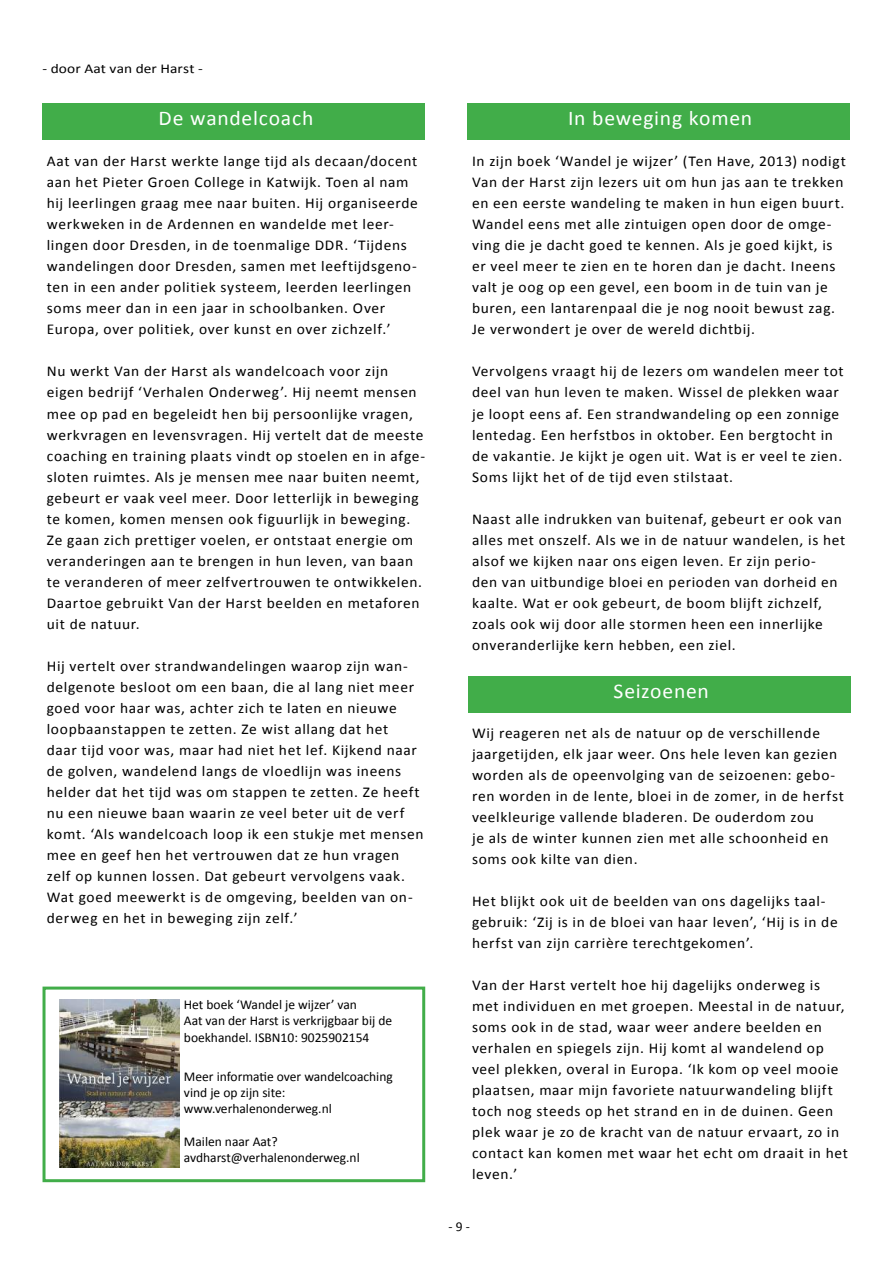
<style>
.page{position:relative;width:893px;height:1263px;background:#fff}
.page>*{position:absolute;margin:0;border:0;box-sizing:border-box;transform-origin:0 0}
.t1{font:21px "Calibri";letter-spacing:.035em;color:#fff}
.t2{font:15px/21px "Calibri";letter-spacing:.04em;color:#000}
.t3{font:13.5px/16.2px "Calibri";color:#000}
.t4{font:13.5px "Calibri";color:#000;scale:1.14 1}
</style>
<div class="page">
<div style="left:467px;top:103px;width:382px;height:37px;background:#41ad49"></div>
<div style="left:43px;top:103px;width:382px;height:37px;background:#41ad49"></div>
<div style="left:468px;top:676px;width:382px;height:36px;background:#41ad49"></div>
<div style="left:43px;top:986px;width:382px;height:196px;border:3px solid #41ad49"></div>
<img style="left:59px;top:999px;width:120px;height:168px">
<p class="t4" style="left:43px;top:60px;width:142px">- door Aat van der Harst -</p>
<h1 class="t1" style="left:159px;top:105px;width:156px">De wandelcoach</h1>
<p class="t2" style="left:47px;top:151px;width:373px">Aat van der Harst werkte lange tijd als decaan/docent aan het Pieter Groen College in Katwijk. Toen al nam hij leerlingen graag mee naar buiten. Hij organiseerde werkweken in de Ardennen en wandelde met leer&shy;lingen door Dresden, in de toenmalige DDR. ‘Tijdens wandelingen door Dresden, samen met leeftijdsgeno&shy;ten in een ander politiek systeem, leerden leerlingen soms meer dan in een jaar in schoolbanken. Over Europa, over politiek, over kunst en over zichzelf.’</p>
<p class="t2" style="left:47px;top:361px;width:380px">Nu werkt Van der Harst als wandelcoach voor zijn eigen bedrijf ‘Verhalen Onderweg’. Hij neemt mensen mee op pad en begeleidt hen bij persoonlijke vragen, werkvragen en levensvragen. Hij vertelt dat de meeste coaching en training plaats vindt op stoelen en in afge&shy;sloten ruimtes. Als je mensen mee naar buiten neemt, gebeurt er vaak veel meer. Door letterlijk in beweging te komen, komen mensen ook figuurlijk in beweging.<br>Ze gaan zich prettiger voelen, er ontstaat energie om veranderingen aan te brengen in hun leven, van baan te veranderen of meer zelfvertrouwen te ontwikkelen.<br>Daartoe gebruikt Van der Harst beelden en metaforen uit de natuur.</p>
<p class="t2" style="left:47px;top:655px;width:378px">Hij vertelt over strandwandelingen waarop zijn wan&shy;delgenote besloot om een baan, die al lang niet meer goed voor haar was, achter zich te laten en nieuwe loopbaanstappen te zetten. Ze wist allang dat het<br>daar tijd voor was, maar had niet het lef. Kijkend naar de golven, wandelend langs de vloedlijn was ineens helder dat het tijd was om stappen te zetten. Ze heeft nu een nieuwe baan waarin ze veel beter uit de verf komt. ‘Als wandelcoach loop ik een stukje met mensen mee en geef hen het vertrouwen dat ze hun vragen zelf op kunnen lossen. Dat gebeurt vervolgens vaak.<br>Wat goed meewerkt is de omgeving, beelden van on&shy;derweg en het in beweging zijn zelf.’</p>
<p class="t3" style="left:184px;top:997px;width:210px">Het boek ‘Wandel je wijzer’ van<br>Aat van der Harst is verkrijgbaar bij de boekhandel. ISBN10: 9025902154</p>
<p class="t3" style="left:184px;top:1068px;width:210px">Meer informatie over wandelcoaching vind je op zijn site: www.verhalenonderweg.nl</p>
<p class="t3" style="left:184px;top:1133px;width:177px">Mailen naar Aat? avdharst@verhalenonderweg.nl</p>
<h1 class="t1" style="left:568px;top:105px;width:186px">In beweging komen</h1>
<p class="t2" style="left:472px;top:151px;width:376px">In zijn boek ‘Wandel je wijzer’ (Ten Have, 2013) nodigt Van der Harst zijn lezers uit om hun jas aan te trekken en een eerste wandeling te maken in hun eigen buurt.<br>Wandel eens met alle zintuigen open door de omge&shy;ving die je dacht goed te kennen. Als je goed kijkt, is er veel meer te zien en te horen dan je dacht. Ineens valt je oog op een gevel, een boom in de tuin van je buren, een lantarenpaal die je nog nooit bewust zag.<br>Je verwondert je over de wereld dichtbij.</p>
<p class="t2" style="left:472px;top:361px;width:373px">Vervolgens vraagt hij de lezers om wandelen meer tot deel van hun leven te maken. Wissel de plekken waar je loopt eens af. Een strandwandeling op een zonnige lentedag. Een herfstbos in oktober. Een bergtocht in de vakantie. Je kijkt je ogen uit. Wat is er veel te zien.<br>Soms lijkt het of de tijd even stilstaat.</p>
<p class="t2" style="left:472px;top:508px;width:375px">Naast alle indrukken van buitenaf, gebeurt er ook van alles met onszelf. Als we in de natuur wandelen, is het alsof we kijken naar ons eigen leven. Er zijn perio-<br>den van uitbundige bloei en perioden van dorheid en kaalte. Wat er ook gebeurt, de boom blijft zichzelf, zoals ook wij door alle stormen heen een innerlijke onveranderlijke kern hebben, een ziel.</p>
<h1 class="t1" style="left:613px;top:678px;width:97px">Seizoenen</h1>
<p class="t2" style="left:472px;top:723px;width:374px">Wij reageren net als de natuur op de verschillende jaargetijden, elk jaar weer. Ons hele leven kan gezien worden als de opeenvolging van de seizoenen: gebo&shy;ren worden in de lente, bloei in de zomer, in de herfst veelkleurige vallende bladeren. De ouderdom zou<br>je als de winter kunnen zien met alle schoonheid en soms ook kilte van dien.</p>
<p class="t2" style="left:472px;top:891px;width:367px">Het blijkt ook uit de beelden van ons dagelijks taal&shy;gebruik: ‘Zij is in de bloei van haar leven’, ‘Hij is in de herfst van zijn carrière terechtgekomen’.</p>
<p class="t2" style="left:472px;top:975px;width:377px">Van der Harst vertelt hoe hij dagelijks onderweg is met individuen en met groepen. Meestal in de natuur, soms ook in de stad, waar weer andere beelden en verhalen en spiegels zijn. Hij komt al wandelend op veel plekken, overal in Europa. ‘Ik kom op veel mooie plaatsen, maar mijn favoriete natuurwandeling blijft toch nog steeds op het strand en in de duinen. Geen plek waar je zo de kracht van de natuur ervaart, zo in contact kan komen met waar het echt om draait in het leven.’</p>
<p class="t3" style="left:449px;top:1218px;width:23px">- 9 -</p>
</div>
